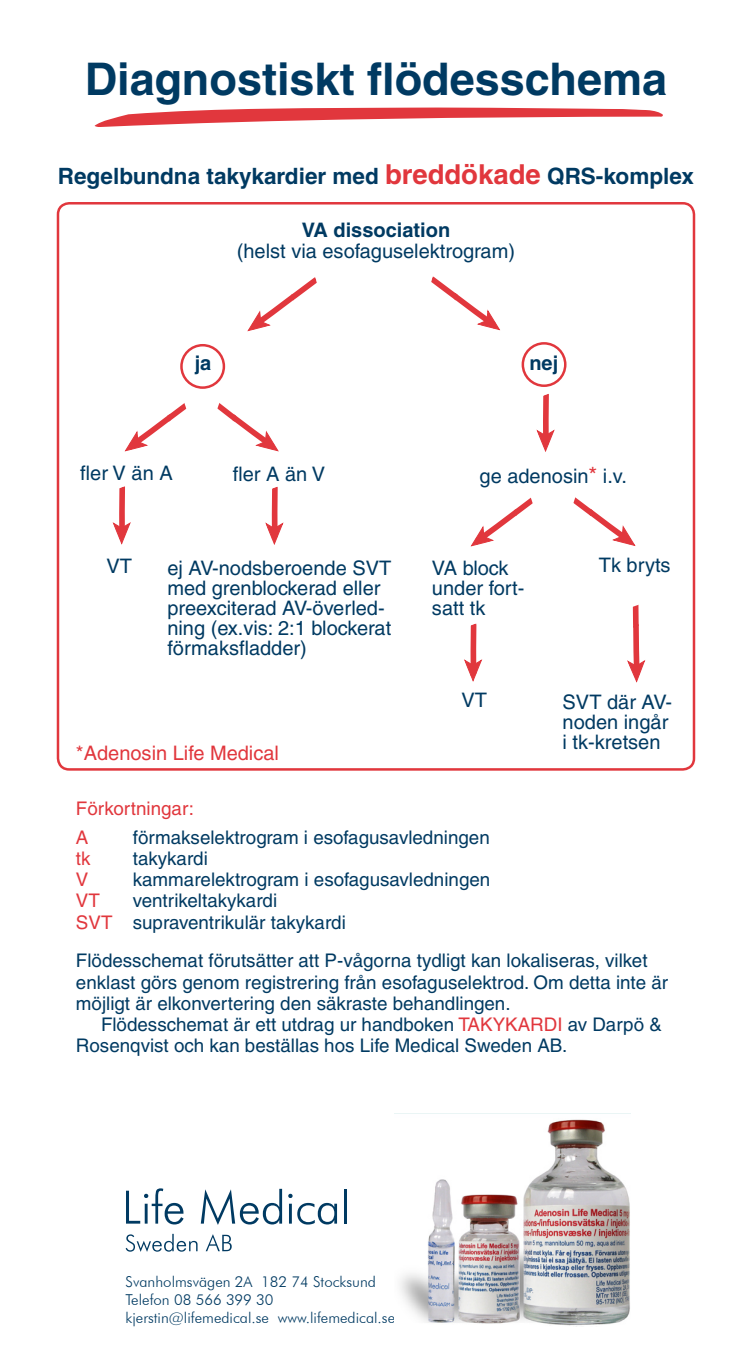
<style>
.page{position:relative;width:752px;height:1361px;background:#fff}
.page>*{position:absolute;margin:0;border:0;box-sizing:border-box;transform-origin:0 0}
.t1{font:700 45px "Helvetica";color:#003a62}
.t2{font:700 22.5px "Helvetica";color:#003a62}
.t3{font:20px/20px "Helvetica";color:#003a62}
.t4{font:20px "Helvetica";color:#e1373d}
.t5{font:700 20px "Helvetica";color:#003a62}
.t6{font:18.75px/21.2px "Helvetica";color:#003a62}
.t7{font:18.75px "Helvetica";color:#e1373d}
.t8{font:300 15px "Futura BT";color:#003a62}
.s1{font-size:27.5px;color:#e1373d}
.s2{font-size:22.5px;color:#e1373d}
.s3{color:#e1373d}
</style>
<div class="page">
<div style="left:180px;top:344px;width:45px;height:45px;border:2px solid #e1373d;border-radius:50%"></div>
<svg style="left:431px;top:276px;width:69px;height:55px"></svg>
<svg style="left:94px;top:107px;width:569px;height:20px"></svg>
<div style="left:521px;top:342px;width:45px;height:45px;border:2px solid #e1373d;border-radius:50%"></div>
<svg style="left:464px;top:623px;width:19px;height:59px"></svg>
<svg style="left:247px;top:277px;width:70px;height:55px"></svg>
<svg style="left:217px;top:403px;width:62px;height:49px"></svg>
<svg style="left:124px;top:403px;width:63px;height:49px"></svg>
<svg style="left:265px;top:486px;width:19px;height:59px"></svg>
<svg style="left:112px;top:486px;width:19px;height:59px"></svg>
<svg style="left:536px;top:394px;width:19px;height:58px"></svg>
<svg style="left:470px;top:497px;width:63px;height:50px"></svg>
<svg style="left:573px;top:497px;width:63px;height:49px"></svg>
<svg style="left:627px;top:604px;width:19px;height:79px"></svg>
<svg style="left:126px;top:1188px;width:57px;height:36px"></svg>
<svg style="left:201px;top:1189px;width:81px;height:36px"></svg>
<svg style="left:288px;top:1193px;width:49px;height:31px"></svg>
<hr style="left:344px;top:1189px;width:3px;height:34px;background:#003a62">
<svg style="left:126px;top:1234px;width:71px;height:18px"></svg>
<svg style="left:205px;top:1234px;width:26px;height:17px"></svg>
<img style="left:394px;top:1113px;width:236px;height:213px">
<p class="t1" style="left:85px;top:52px;width:583px">Diagnostiskt flödesschema</p>
<p class="t2" style="left:58px;top:162px;width:637px">Regelbundna takykardier med <span class="s1">breddökade</span> QRS-komplex</p>
<p class="t5" style="left:301px;top:218px;width:150px">VA dissociation</p>
<p class="t3" style="left:237px;top:241px;width:279px">(helst via esofaguselektrogram)</p>
<p class="t5" style="left:195px;top:351px;width:18px">ja</p>
<p class="t5" style="left:529px;top:350px;width:30px">nej</p>
<p class="t3" style="left:80px;top:463px;width:94px">fler V än A</p>
<p class="t3" style="left:233px;top:464px;width:94px">fler A än V</p>
<p class="t3" style="left:479px;top:466px;width:149px">ge adenosin<span class="s2">*</span> i.v.</p>
<p class="t3" style="left:106px;top:555px;width:27px">VT</p>
<p class="t3" style="left:167px;top:558px;width:225px">ej AV-nodsberoende SVT med grenblockerad eller preexciterad AV-överled&shy;ning (ex.vis: 2:1 blockerat förmaksfladder)</p>
<p class="t4" style="left:76px;top:742px;width:204px">*Adenosin Life Medical</p>
<p class="t3" style="left:432px;top:558px;width:94px">VA block under fort&shy;satt tk</p>
<p class="t3" style="left:598px;top:555px;width:73px">Tk bryts</p>
<p class="t3" style="left:461px;top:690px;width:27px">VT</p>
<p class="t3" style="left:562px;top:692px;width:111px">SVT där AV&shy;noden ingår i tk-kretsen</p>
<p class="t7" style="left:76px;top:797px;width:119px">Förkortningar:</p>
<p class="t7" style="left:76px;top:826px;width:14px">A</p>
<p class="t6" style="left:133px;top:826px;width:358px">förmakselektrogram i esofagusavledningen</p>
<p class="t7" style="left:76px;top:847px;width:16px">tk</p>
<p class="t6" style="left:133px;top:847px;width:77px">takykardi</p>
<p class="t7" style="left:76px;top:868px;width:14px">V</p>
<p class="t6" style="left:133px;top:869px;width:359px">kammarelektrogram i esofagusavledningen</p>
<p class="t7" style="left:76px;top:890px;width:25px">VT</p>
<p class="t6" style="left:133px;top:890px;width:146px">ventrikeltakykardi</p>
<p class="t6" style="left:76px;top:911px;width:271px"><span class="s3">SVT</span> supraventrikulär takykardi</p>
<p class="t6" style="left:76px;top:950px;width:593px">Flödesschemat förutsätter att P-vågorna tydligt kan lokaliseras, vilket enklast görs genom registrering från esofaguselektrod. Om detta inte är möjligt är elkonvertering den säkraste behandlingen.</p>
<p class="t6" style="left:76px;top:1014px;width:587px;text-indent:25px">Flödesschemat är ett utdrag ur handboken <span class="s3">TAKYKARDI</span> av Darpö &amp;<br>Rosenqvist och kan beställas hos Life Medical Sweden AB.</p>
<p class="t8" style="left:126px;top:1272px;width:252px">Svanholmsvägen 2A 182 74 Stocksund</p>
<p class="t8" style="left:126px;top:1290px;width:149px">Telefon 08 566 399 30</p>
<p class="t8" style="left:126px;top:1308px;width:271px">kjerstin@lifemedical.se www.lifemedical.se</p>
</div>
